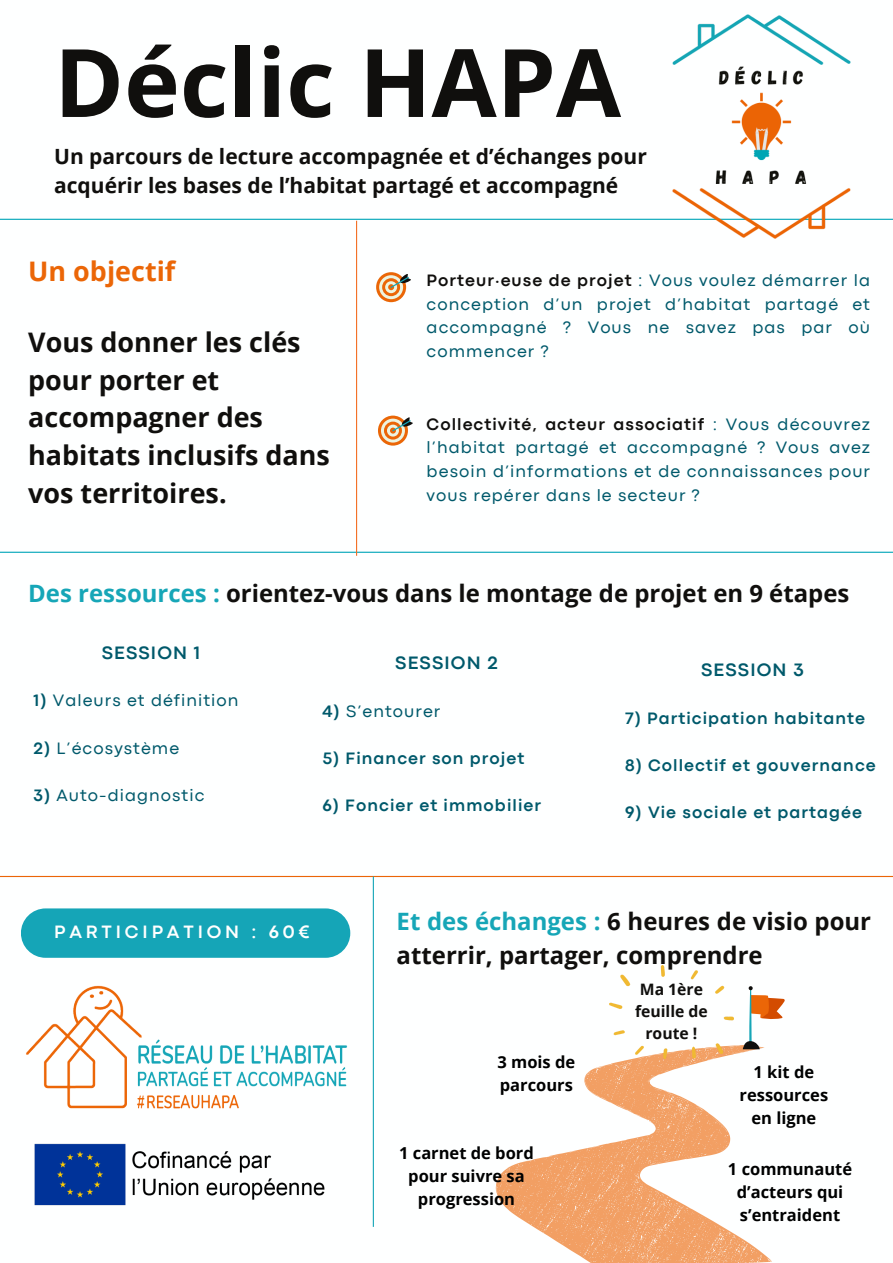
<style>
.page{position:relative;width:893px;height:1263px;background:#fff}
.page>*{position:absolute;margin:0;border:0;box-sizing:border-box;transform-origin:0 0}
.t1{font:700 94.5px "Open Sans";color:#100f0d}
.t2{font:700 26.92px/37.7px "Open Sans";color:#100f0d}
.t3{font:700 26.92px "Open Sans";color:#eb6607}
.t4{font:700 23.92px/33.2px "Open Sans";color:#100f0d}
.t5{font:700 21px/29.2px "Open Sans";color:#100f0d}
.t6{font:700 18.75px "Codec Pro";letter-spacing:.06em;color:#00596b}
.t7{font:700 18.67px "Codec Pro";letter-spacing:.205em;color:#fff}
.t8{font:17.25px/23.6px "Codec Pro";letter-spacing:.06em;color:#00596b;text-align:justify}
.t9{font:700 17.25px "Codec Pro";letter-spacing:.06em;color:#00596b}
.t10{font:700 16.5px/23.1px "Open Sans";color:#000;text-align:center}
.t11{font:700 15.75px/21.9px "Open Sans";color:#100f0d;text-align:center}
.s1{font-weight:700;color:#100f0d}
.s2{color:#16a6b7}
.s3{font-weight:700}
</style>
<div class="page">
<hr style="left:0;top:876px;width:893px;height:1px;background:#eb6508">
<hr style="left:0;top:552px;width:893px;height:1px;background:#00a5b8">
<div style="left:21px;top:908px;width:329px;height:50px;background:#15a5b7;border-radius:25px"></div>
<hr style="left:0;top:219px;width:893px;height:1px;background:#00a5b8">
<hr style="left:356px;top:221px;width:1px;height:335px;background:#f37026">
<hr style="left:373px;top:876px;width:1px;height:351px;background:#15a5b7">
<img style="left:640px;top:14px;width:243px;height:225px">
<img style="left:26px;top:985px;width:322px;height:124px">
<img style="left:34px;top:1143px;width:291px;height:63px">
<svg style="left:376px;top:272px;width:35px;height:30px"></svg>
<svg style="left:378px;top:416px;width:35px;height:29px"></svg>
<svg style="left:497px;top:1046px;width:272px;height:217px"></svg>
<svg style="left:743px;top:986px;width:41px;height:63px"></svg>
<img style="left:609px;top:965px;width:124px;height:93px">
<p class="t1" style="left:54px;top:16px;width:568px">Déclic HAPA</p>
<p class="t5" style="left:54px;top:141px;width:594px">Un parcours de lecture accompagnée et d’échanges pour acquérir les bases de l’habitat partagé et accompagné</p>
<p class="t3" style="left:28px;top:252px;width:149px">Un objectif</p>
<p class="t2" style="left:28px;top:323px;width:303px">Vous donner les clés pour porter et accompagner des habitats inclusifs dans vos territoires.</p>
<h4 class="t8" style="left:426px;top:270px;width:445px"><span class="s1">Porteur·euse de projet</span> : Vous voulez démarrer la conception d’un projet d’habitat partagé et accompagné ? Vous ne savez pas par où commencer ?</h4>
<h3 class="t8" style="left:426px;top:413px;width:445px"><span class="s1">Collectivité, acteur associatif</span> : Vous découvrez l’habitat partagé et accompagné ? Vous avez besoin d’informations et de connaissances pour vous repérer dans le secteur ?</h3>
<h1 class="t4" style="left:28px;top:576px;width:822px"><span class="s2">Des ressources :</span> orientez-vous dans le montage de projet en 9 étapes</h1>
<p class="t6" style="left:102px;top:646px;width:100px">SESSION 1</p>
<p class="t8" style="left:34px;top:690px;width:206px"><span class="s3">1)</span> Valeurs et définition</p>
<h2 class="t8" style="left:34px;top:737px;width:147px"><span class="s3">2)</span> L’écosystème</h2>
<h2 class="t8" style="left:34px;top:785px;width:172px"><span class="s3">3)</span> Auto-diagnostic</h2>
<h6 class="t6" style="left:395px;top:656px;width:104px">SESSION 2</h6>
<h6 class="t8" style="left:322px;top:700px;width:119px"><span class="s3">4)</span> S’entourer</h6>
<h5 class="t9" style="left:322px;top:752px;width:204px">5) Financer son projet</h5>
<h6 class="t9" style="left:322px;top:799px;width:220px">6) Foncier et immobilier</h6>
<h6 class="t6" style="left:701px;top:663px;width:104px">SESSION 3</h6>
<h6 class="t9" style="left:625px;top:712px;width:241px">7) Participation habitante</h6>
<p class="t9" style="left:625px;top:759px;width:252px">8) Collectif et gouvernance</p>
<p class="t9" style="left:625px;top:806px;width:238px">9) Vie sociale et partagée</p>
<p class="t7" style="left:54px;top:925px;width:257px">PARTICIPATION : 60€</p>
<p class="t4" style="left:397px;top:904px;width:476px"><span class="s2">Et des échanges :</span> 6 heures de visio pour atterrir, partager, comprendre</p>
<h5 class="t10" style="left:497px;top:1050px;width:79px;text-align:left">3 mois de parcours</h5>
<h5 class="t10" style="left:399px;top:1141px;width:136px">1 carnet de bord pour suivre sa progression</h5>
<p class="t11" style="left:635px;top:978px;width:74px">Ma 1ère feuille de route !</p>
<p class="t10" style="left:739px;top:1060px;width:90px">1 kit de ressources</p>
<p class="t10" style="left:751px;top:1106px;width:66px">en ligne</p>
<p class="t10" style="left:728px;top:1157px;width:126px">1 communauté d’acteurs qui s’entraident</p>
</div>
